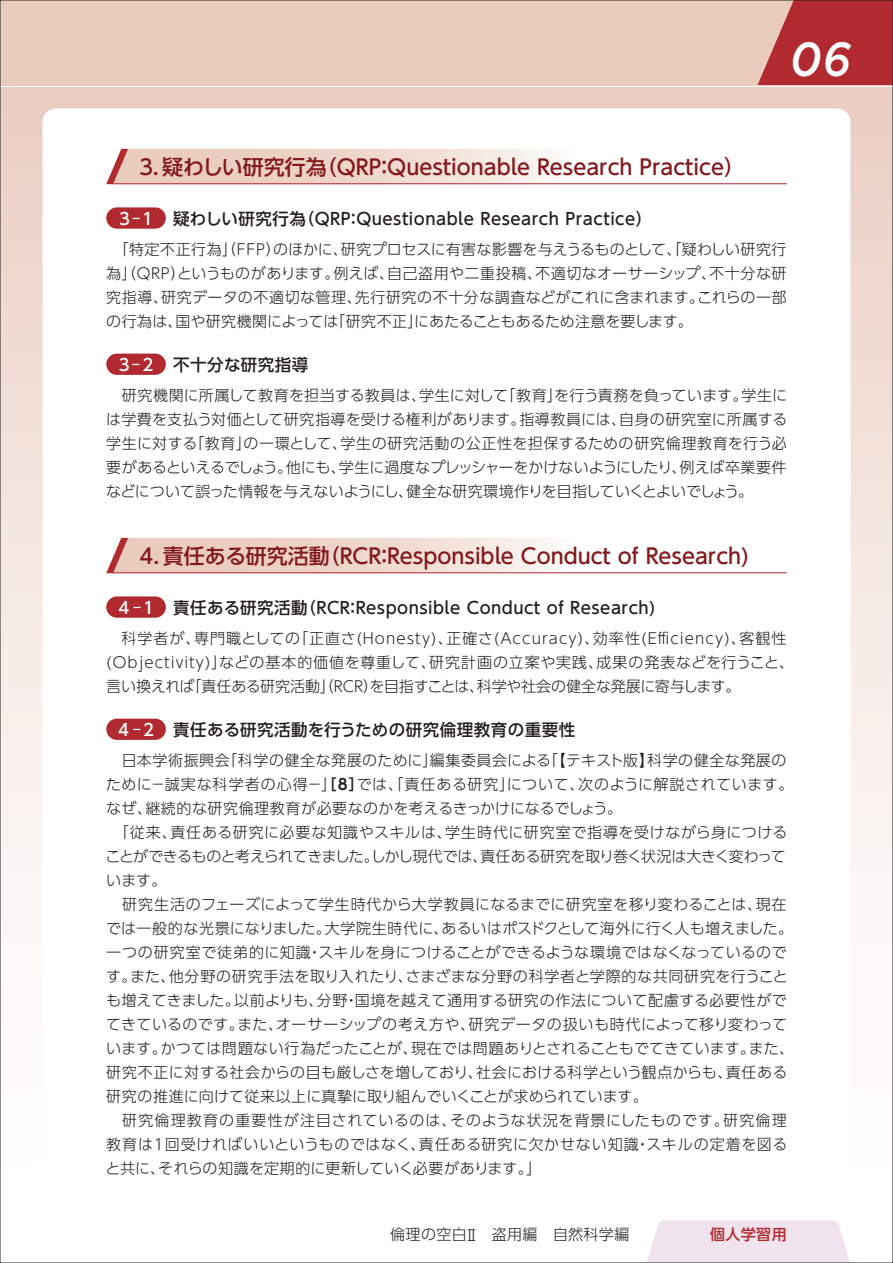
<style>
.page{position:relative;width:893px;height:1263px;background:#fff}
.page>*{position:absolute;margin:0;border:0;box-sizing:border-box;transform-origin:0 0}
.t1{font:italic 500 48px "Gotham";color:#fff;scale:.9 1}
.t2{font:500 21px "UD Shin Go Pro";color:#83191c}
.t3{font:500 16.5px "UD Shin Go Pro";letter-spacing:.03em;color:#231f20}
.t4{font:500 16.5px "UD Shin Go Pro";color:#fff}
.t5{font:300 15px/24px "UD Shin Go Pro";letter-spacing:.025em;color:#231f20}
.t6{font:300 15px "UD Shin Go Pro";letter-spacing:-.01em;color:#231f20}
.t7{font:300 15px "UD Shin Go Pro";letter-spacing:-.005em;color:#231f20}
.t8{font:300 15px "UD Shin Go Pro";letter-spacing:.05em;color:#231f20}
.t9{font:300 15px "UD Shin Go Pro";letter-spacing:.045em;color:#231f20}
.t10{font:300 15px "UD Shin Go Pro";letter-spacing:.07em;color:#231f20}
.t11{font:300 15px "UD Shin Go Pro";letter-spacing:.005em;color:#231f20}
.t12{font:300 15px "UD Shin Go Pro";color:#231f20}
.t13{font:300 15px "UD Shin Go Pro";letter-spacing:.06em;color:#231f20}
.t14{font:300 15px "UD Shin Go Pro";letter-spacing:.065em;color:#231f20}
.t15{font:300 15px/24px "UD Shin Go Pro";letter-spacing:-.04em;color:#231f20}
.t16{font:300 15px "UD Shin Go Pro";letter-spacing:-.035em;color:#231f20}
.t17{font:300 15px "UD Shin Go Pro";letter-spacing:.075em;color:#231f20}
.t18{font:300 15px "UD Shin Go Pro";letter-spacing:-.025em;color:#231f20}
.t19{font:500 15px "UD Shin Go Pro";letter-spacing:.025em;color:#b02a2f}
.s1{font-family:"UD Shin Go Pro De";font-weight:700}
</style>
<div class="page">
<img style="left:2px;top:87px;width:889px;height:829px">
<div style="left:0;top:0;width:893px;height:85px;background:#eaccbf"></div>
<div style="left:43px;top:108px;width:807px;height:1112px;background:#fff;border-radius:14px"></div>
<svg style="left:757px;top:2px;width:134px;height:83px;background:#b84043"></svg>
<svg style="left:106px;top:538px;width:440px;height:35px;background:#eed6cc"></svg>
<hr style="left:112px;top:572px;width:675px;height:1px;background:#b02a2f">
<div style="left:106px;top:596px;width:60px;height:22px;background:#b02a2f;border-radius:11px"></div>
<div style="left:106px;top:719px;width:60px;height:21px;background:#b02a2f;border-radius:11px"></div>
<svg style="left:106px;top:149px;width:440px;height:35px;background:#eed6cc"></svg>
<hr style="left:112px;top:183px;width:675px;height:1px;background:#b02a2f">
<div style="left:106px;top:207px;width:60px;height:22px;background:#b02a2f;border-radius:11px"></div>
<div style="left:106px;top:354px;width:60px;height:21px;background:#b02a2f;border-radius:11px"></div>
<div style="left:647px;top:1221px;width:203px;height:40px;background:#f0e3ed"></div>
<h2 class="t2" style="left:162px;top:150px;width:166px">疑わしい研究行為</h2>
<h2 class="t2" style="left:316px;top:150px;width:431px">（QRP Questionable Research Practice(</h2>
<h2 class="t2" style="left:136px;top:150px;width:40px">３．</h2>
<h2 class="t2" style="left:374px;top:150px;width:23px">：</h2>
<p class="t4" style="left:119px;top:205px;width:38px">3 １‒</p>
<p class="t3" style="left:173px;top:205px;width:134px">疑わしい研究行為</p>
<p class="t3" style="left:298px;top:205px;width:356px">（QRP Questionable Research Practice(</p>
<p class="t3" style="left:345px;top:205px;width:18px">：</p>
<h1 class="t1" style="left:790px;top:28px;width:69px">06</h1>
<p class="t11" style="left:341px;top:237px;width:447px">研究プロセスに有害な影響を与えうるものとして、「疑わしい研究行</p>
<p class="t5" style="left:106px;top:236px;width:176px">　「特定不正行為」（FFP）</p>
<p class="t5" style="left:273px;top:236px;width:76px">のほかに、</p>
<p class="t5" style="left:535px;top:260px;width:183px">不適切なオーサーシップ、</p>
<p class="t5" style="left:333px;top:260px;width:62px">例えば、</p>
<p class="t18" style="left:177px;top:261px;width:164px">というものがあります。</p>
<p class="t5" style="left:106px;top:260px;width:81px">為」（QRP）</p>
<p class="t5" style="left:387px;top:260px;width:156px">自己盗用や二重投稿、</p>
<p class="t5" style="left:709px;top:260px;width:79px">不十分な研</p>
<p class="t5" style="left:355px;top:284px;width:351px">先行研究の不十分な調査などがこれに含まれます。</p>
<p class="t5" style="left:161px;top:284px;width:202px">研究データの不適切な管理、</p>
<p class="t5" style="left:106px;top:284px;width:63px">究指導、</p>
<p class="t5" style="left:697px;top:284px;width:91px">これらの一部</p>
<p class="t5" style="left:330px;top:308px;width:94px">「研究不正」</p>
<p class="t5" style="left:106px;top:308px;width:78px">の行為は、</p>
<p class="t12" style="left:175px;top:309px;width:164px">国や研究機関によっては</p>
<p class="t6" style="left:414px;top:309px;width:280px">にあたることもあるため注意を要します。</p>
<p class="t4" style="left:119px;top:351px;width:36px">3‒2</p>
<p class="t3" style="left:173px;top:351px;width:137px">不十分な研究指導</p>
<p class="t5" style="left:500px;top:383px;width:63px">「教育」</p>
<p class="t5" style="left:419px;top:383px;width:90px">学生に対して</p>
<p class="t5" style="left:741px;top:383px;width:47px">学生に</p>
<p class="t11" style="left:554px;top:383px;width:195px">を行う責務を負っています。</p>
<p class="t5" style="left:106px;top:383px;width:321px">　研究機関に所属して教育を担当する教員は、</p>
<p class="t5" style="left:340px;top:407px;width:448px;text-indent:-234px">は学費を支払う対価として研究指導を受ける権利があります。<br>学生の研究活動の公正性を担保するための研究倫理教育を行う必</p>
<p class="t5" style="left:519px;top:407px;width:108px">指導教員には、</p>
<p class="t5" style="left:619px;top:407px;width:170px">自身の研究室に所属する</p>
<p class="t5" style="left:189px;top:431px;width:64px">「教育」</p>
<p class="t5" style="left:106px;top:431px;width:93px">学生に対する</p>
<p class="t5" style="left:244px;top:431px;width:105px">の一環として、</p>
<p class="t7" style="left:339px;top:455px;width:349px">学生に過度なプレッシャーをかけないようにしたり、</p>
<p class="t5" style="left:680px;top:455px;width:109px">例えば卒業要件</p>
<p class="t16" style="left:106px;top:455px;width:187px">要があるといえるでしょう。</p>
<p class="t5" style="left:286px;top:455px;width:61px">他にも、</p>
<p class="t7" style="left:106px;top:479px;width:309px">などについて誤った情報を与えないようにし、</p>
<p class="t7" style="left:406px;top:479px;width:348px">健全な研究環境作りを目指していくとよいでしょう。</p>
<h2 class="t2" style="left:319px;top:539px;width:432px">（RCR Responsible Conduct of Research(</h2>
<h2 class="t2" style="left:163px;top:539px;width:168px">責任ある研究活動</h2>
<h2 class="t2" style="left:140px;top:539px;width:36px">4．</h2>
<h2 class="t2" style="left:374px;top:539px;width:22px">：</h2>
<p class="t4" style="left:118px;top:594px;width:40px">4 １‒</p>
<p class="t3" style="left:300px;top:594px;width:357px">（RCR Responsible Conduct of Research(</p>
<p class="t3" style="left:173px;top:594px;width:136px">責任ある研究活動</p>
<p class="t3" style="left:345px;top:594px;width:18px">：</p>
<p class="t5" style="left:121px;top:625px;width:81px">科学者が、</p>
<p class="t10" style="left:293px;top:626px;width:161px">「正直さ(Honesty)、</p>
<p class="t5" style="left:739px;top:625px;width:49px">客観性</p>
<p class="t5" style="left:194px;top:625px;width:108px">専門職としての</p>
<p class="t10" style="left:593px;top:626px;width:155px">効率性(Efficiency)、</p>
<p class="t10" style="left:446px;top:626px;width:154px">正確さ(Accuracy)、</p>
<p class="t8" style="left:219px;top:650px;width:218px">などの基本的価値を尊重して、</p>
<p class="t5" style="left:597px;top:649px;width:199px">成果の発表などを行うこと、</p>
<p class="t14" style="left:429px;top:650px;width:175px">研究計画の立案や実践、</p>
<p class="t14" style="left:106px;top:650px;width:122px">(Objectivity)」</p>
<p class="t5" style="left:106px;top:673px;width:90px">言い換えれば</p>
<p class="t6" style="left:186px;top:674px;width:299px">「責任ある研究活動」（RCR を目指すことは、</p>
<p class="t5" style="left:363px;top:673px;width:16px">）</p>
<p class="t6" style="left:477px;top:674px;width:265px">科学や社会の健全な発展に寄与します。</p>
<p class="t4" style="left:118px;top:716px;width:37px">4‒2</p>
<p class="t3" style="left:173px;top:716px;width:404px">責任ある研究活動を行うための研究倫理教育の重要性</p>
<p class="t5" style="left:543px;top:748px;width:113px">「【テキスト版】</p>
<p class="t5" style="left:222px;top:748px;width:217px">「科学の健全な発展のために」</p>
<p class="t5" style="left:430px;top:748px;width:123px">編集委員会による</p>
<p class="t5" style="left:122px;top:748px;width:110px">日本学術振興会</p>
<p class="t5" style="left:647px;top:748px;width:141px">科学の健全な発展の</p>
<p class="t8" style="left:357px;top:772px;width:159px">では、「責任ある研究」</p>
<p class="t5" style="left:145px;top:772px;width:478px;text-indent:-39px">ために－誠実な科学者の心得－」<span class="s1">［8］<br></span>継続的な研究倫理教育が必要なのかを考えるきっかけになるでしょう。</p>
<p class="t5" style="left:578px;top:772px;width:217px">次のように解説されています。</p>
<p class="t5" style="left:507px;top:772px;width:79px">について、</p>
<p class="t5" style="left:106px;top:796px;width:48px">なぜ、</p>
<p class="t5" style="left:445px;top:820px;width:344px">学生時代に研究室で指導を受けながら身につける</p>
<p class="t5" style="left:114px;top:820px;width:64px">「従来、</p>
<p class="t8" style="left:170px;top:820px;width:283px">責任ある研究に必要な知識やスキルは、</p>
<p class="t15" style="left:105px;top:844px;width:275px">ことができるものと考えられてきました。います。</p>
<p class="t6" style="left:480px;top:844px;width:307px">責任ある研究を取り巻く状況は大きく変わって</p>
<p class="t16" style="left:371px;top:844px;width:118px">しかし現代では、</p>
<p class="t5" style="left:442px;top:892px;width:353px;text-indent:-335px">　研究生活のフェーズによって学生時代から大学教員になるまでに研究室を移り変わることは、<br>あるいはポスドクとして海外に行く人も増えました。</p>
<p class="t5" style="left:756px;top:892px;width:32px">現在</p>
<p class="t9" style="left:325px;top:916px;width:125px">大学院生時代に、</p>
<p class="t5" style="left:318px;top:916px;width:470px;text-indent:-212px">では一般的な光景になりました。<br>スキルを身につけることができるような環境ではなくなっているので</p>
<p class="t13" style="left:106px;top:940px;width:206px">一つの研究室で徒弟的に知識</p>
<p class="t5" style="left:307px;top:940px;width:16px">・</p>
<p class="t9" style="left:406px;top:964px;width:383px">さまざまな分野の科学者と学際的な共同研究を行うこと</p>
<p class="t8" style="left:169px;top:964px;width:246px">他分野の研究手法を取り入れたり、</p>
<p class="t5" style="left:106px;top:964px;width:32px">す。</p>
<p class="t5" style="left:130px;top:964px;width:47px">また、</p>
<p class="t5" style="left:355px;top:988px;width:434px">国境を越えて通用する研究の作法について配慮する必要性がで</p>
<p class="t7" style="left:106px;top:988px;width:136px">も増えてきました。</p>
<p class="t5" style="left:234px;top:988px;width:91px">以前よりも、</p>
<p class="t5" style="left:317px;top:988px;width:32px">分野</p>
<p class="t5" style="left:344px;top:988px;width:16px">・</p>
<p class="t5" style="left:276px;top:1012px;width:200px">オーサーシップの考え方や、</p>
<p class="t5" style="left:468px;top:1012px;width:320px">研究データの扱いも時代によって移り変わって</p>
<p class="t5" style="left:106px;top:1012px;width:139px">てきているのです。</p>
<p class="t5" style="left:238px;top:1012px;width:47px">また、</p>
<p class="t5" style="left:161px;top:1036px;width:259px">かつては問題ない行為だったことが、</p>
<p class="t5" style="left:411px;top:1036px;width:346px">現在では問題ありとされることもでてきています。</p>
<p class="t5" style="left:106px;top:1036px;width:62px">います。</p>
<p class="t5" style="left:749px;top:1036px;width:47px">また、</p>
<p class="t12" style="left:476px;top:1060px;width:258px">社会における科学という観点からも、</p>
<p class="t5" style="left:726px;top:1060px;width:63px">責任ある</p>
<p class="t5" style="left:106px;top:1060px;width:543px">研究不正に対する社会からの目も厳しさを増しており、<br>研究の推進に向けて従来以上に真摯に取り組んでいくことが求められています。</p>
<p class="t17" style="left:122px;top:1108px;width:336px">研究倫理教育の重要性が注目されているのは、</p>
<p class="t9" style="left:450px;top:1108px;width:280px">そのような状況を背景にしたものです。</p>
<p class="t5" style="left:723px;top:1108px;width:65px">研究倫理</p>
<p class="t5" style="left:158px;top:1132px;width:385px;text-indent:-52px">教育は1回受ければいいというものではなく、<br>それらの知識を定期的に更新していく必要があります 「。</p>
<p class="t13" style="left:419px;top:1132px;width:221px">責任ある研究に欠かせない知識</p>
<p class="t8" style="left:646px;top:1132px;width:142px">スキルの定着を図る</p>
<p class="t5" style="left:635px;top:1132px;width:16px">・</p>
<p class="t5" style="left:105px;top:1156px;width:61px">と共に、</p>
<p class="t5" style="left:476px;top:1222px;width:154px">　盗用編　自然科学編</p>
<p class="t5" style="left:390px;top:1222px;width:90px">倫理の空白Ⅱ</p>
<p class="t19" style="left:710px;top:1222px;width:78px">個人学習用</p>
</div>
